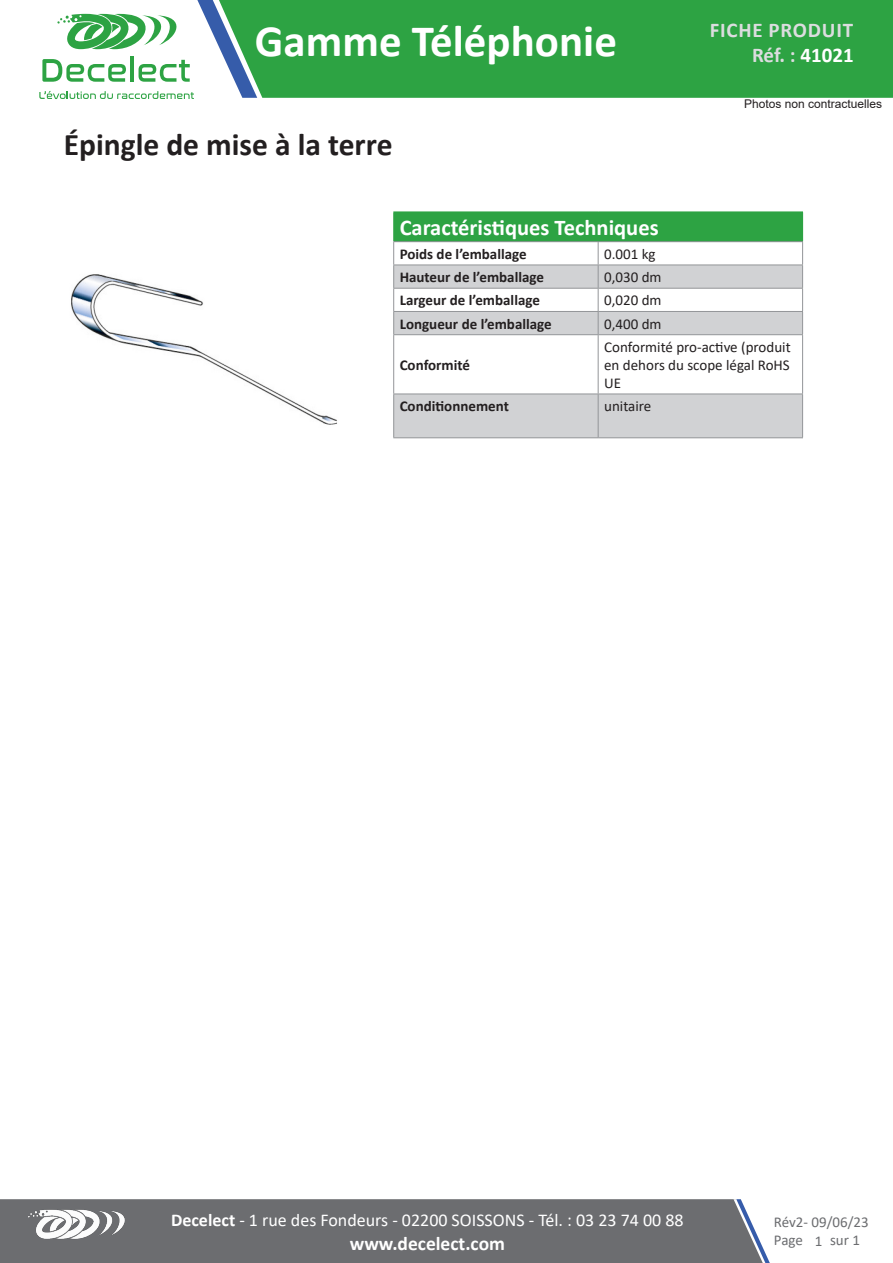
<style>
.page{position:relative;width:893px;height:1263px;background:#fff}
.page>*{position:absolute;margin:0;border:0;box-sizing:border-box;transform-origin:0 0}
.t1{font:700 45px "Calibri";color:#fff}
.t2{font:700 31.5px "Calibri";color:#231f20}
.t3{font:700 22.5px "Calibri";color:#fff}
.t4{font:700 21px/25.2px "Calibri";letter-spacing:.04em;color:#dcdddf;text-align:right}
.t5{font:700 19.5px "Calibri";color:#fff}
.t6{font:18px "Calibri";color:#fff}
.t7{font:700 15px "Calibri";color:#231f20}
.t8{font:15px/18px "Calibri";color:#231f20;text-align:justify}
.t9{font:15px/18px "Calibri";color:#6c6d70}
.t10{font:12px "Arial";color:#231f20}
.s1{color:#fff}
.s2{font-weight:700}
</style>
<div class="page">
<div style="left:0;top:1199px;width:733px;height:64px;background:#6c6d70"></div>
<svg style="left:733px;top:1199px;width:37px;height:64px"></svg>
<div style="left:257px;top:0;width:636px;height:98px;background:#2da343"></div>
<svg style="left:39px;top:0;width:218px;height:99px"></svg>
<img style="left:26px;top:1202px;width:106px;height:41px">
<div style="left:394px;top:212px;width:409px;height:30px;background:#2da343"></div>
<svg style="left:394px;top:266px;width:408px;height:171px;fill:#d1d2d4"></svg>
<hr style="left:393px;top:241px;width:205px;height:1px;background:#939598">
<hr style="left:598px;top:241px;width:205px;height:1px;background:#939598">
<hr style="left:393px;top:265px;width:205px;height:1px;background:#939598">
<hr style="left:598px;top:265px;width:205px;height:1px;background:#939598">
<hr style="left:393px;top:288px;width:205px;height:1px;background:#939598">
<hr style="left:598px;top:288px;width:205px;height:1px;background:#939598">
<hr style="left:393px;top:311px;width:205px;height:1px;background:#939598">
<svg style="left:393px;top:212px;width:1px;height:122px"></svg>
<hr style="left:598px;top:311px;width:205px;height:1px;background:#939598">
<svg style="left:598px;top:242px;width:1px;height:92px"></svg>
<svg style="left:802px;top:241px;width:1px;height:93px"></svg>
<hr style="left:393px;top:334px;width:205px;height:1px;background:#939598">
<hr style="left:393px;top:335px;width:1px;height:59px;background:#939598">
<hr style="left:598px;top:334px;width:205px;height:1px;background:#939598">
<hr style="left:598px;top:335px;width:1px;height:59px;background:#939598">
<hr style="left:802px;top:335px;width:1px;height:59px;background:#939598">
<hr style="left:393px;top:394px;width:205px;height:1px;background:#939598">
<hr style="left:393px;top:394px;width:1px;height:43px;background:#939598">
<hr style="left:598px;top:394px;width:205px;height:1px;background:#939598">
<hr style="left:598px;top:394px;width:1px;height:43px;background:#939598">
<hr style="left:802px;top:394px;width:1px;height:43px;background:#939598">
<hr style="left:393px;top:437px;width:205px;height:1px;background:#939598">
<hr style="left:598px;top:437px;width:205px;height:1px;background:#939598">
<img style="left:71px;top:274px;width:266px;height:151px">
<h1 class="t1" style="left:255px;top:9px;width:364px">Gamme Téléphonie</h1>
<h3 class="t4" style="left:710px;top:17px;width:145px">FICHE PRODUIT<br>Réf. : <span class="s1">41021</span></h3>
<h2 class="t2" style="left:64px;top:123px;width:330px">Épingle de mise à la terre</h2>
<p class="t10" style="left:744px;top:95px;width:140px">Photos non contractuelles</p>
<p class="t3" style="left:400px;top:211px;width:260px">Caractéristiques Techniques</p>
<p class="t7" style="left:400px;top:243px;width:128px">Poids de l’emballage</p>
<p class="t8" style="left:604px;top:245px;width:53px">0.001 kg</p>
<p class="t7" style="left:400px;top:267px;width:146px">Hauteur de l’emballage</p>
<p class="t8" style="left:604px;top:268px;width:59px">0,030 dm</p>
<p class="t7" style="left:400px;top:290px;width:142px">Largeur de l’emballage</p>
<p class="t8" style="left:604px;top:291px;width:59px">0,020 dm</p>
<p class="t7" style="left:400px;top:313px;width:153px">Longueur de l’emballage</p>
<p class="t8" style="left:604px;top:314px;width:59px">0,400 dm</p>
<p class="t7" style="left:400px;top:354px;width:72px">Conformité</p>
<p class="t8" style="left:604px;top:338px;width:188px">Conformité pro-active (produit en dehors du scope légal RoHS UE</p>
<p class="t7" style="left:400px;top:396px;width:111px">Conditionnement</p>
<p class="t8" style="left:604px;top:397px;width:49px">unitaire</p>
<p class="t6" style="left:171px;top:1208px;width:514px"><span class="s2">Decelect</span> - 1 rue des Fondeurs - 02200 SOISSONS - Tél. : 03 23 74 00 88</p>
<h3 class="t5" style="left:350px;top:1229px;width:157px">www.decelect.com</h3>
<p class="t9" style="left:774px;top:1213px;width:96px">Rév2- 09/06/23<br>Page</p>
<p class="t9" style="left:830px;top:1231px;width:31px">sur 1</p>
<p class="t9" style="left:815px;top:1231px;width:9px">1</p>
</div>
